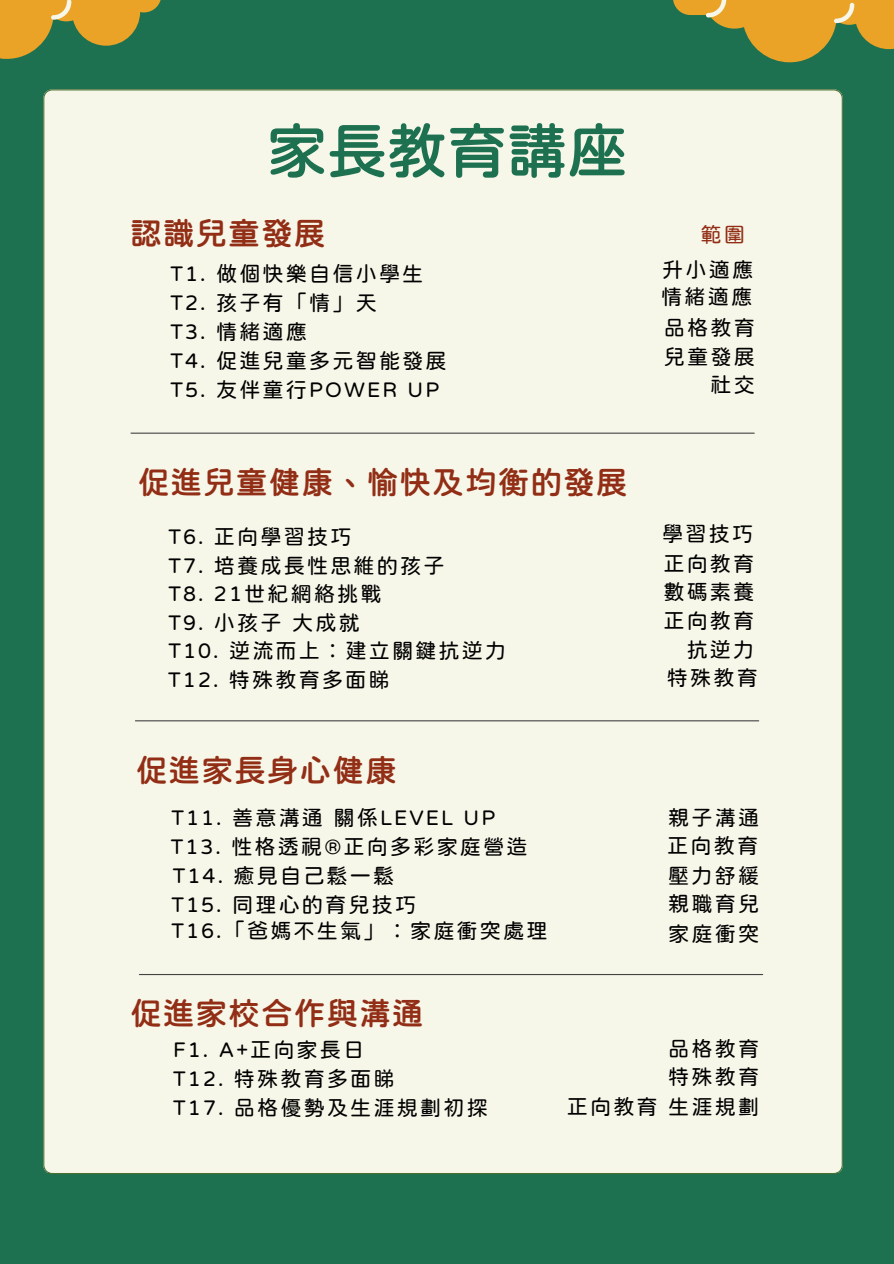
<style>
.page{position:relative;width:894px;height:1264px;background:#fff}
.page>*{position:absolute;margin:0;border:0;box-sizing:border-box;transform-origin:0 0}
.t1{font:500 60px "Fake Pearl";color:#1d7151}
.t2{font:500 31.2px "Fake Pearl";letter-spacing:.05em;color:#922e15}
.t3{font:21.15px "Fake Pearl";letter-spacing:.1em;color:#000}
.t4{font:21.15px "Fake Pearl";color:#922e15}
</style>
<div class="page">
<div style="left:0;top:0;width:893px;height:1263px;background:#1d7151"></div>
<div style="left:43px;top:89px;width:799px;height:1085px;background:#f6f6e9"></div>
<hr style="left:139px;top:973px;width:623px;height:2px;background:#444">
<hr style="left:135px;top:720px;width:623px;height:1px;background:#444">
<hr style="left:131px;top:432px;width:623px;height:2px;background:#444">
<svg style="left:673px;top:0;width:220px;height:62px"></svg>
<svg style="left:0;top:0;width:161px;height:59px"></svg>
<h2 class="t1" style="left:267px;top:120px;width:361px">家長教育講座</h2>
<p class="t2" style="left:130px;top:218px;width:196px">認識兒童發展</p>
<p class="t3" style="left:170px;top:263px;width:254px">T1. 做個快樂自信小學生</p>
<p class="t3" style="left:170px;top:292px;width:208px">T2. 孩子有「情」天</p>
<p class="t3" style="left:170px;top:321px;width:138px">T3. 情緒適應</p>
<p class="t4" style="left:700px;top:224px;width:46px">範圍</p>
<p class="t3" style="left:662px;top:259px;width:92px">升小適應</p>
<p class="t3" style="left:663px;top:317px;width:92px">品格教育</p>
<p class="t3" style="left:661px;top:286px;width:92px">情緒適應</p>
<p class="t3" style="left:170px;top:350px;width:278px">T4. 促進兒童多元智能發展</p>
<p class="t3" style="left:663px;top:346px;width:92px">兒童發展</p>
<p class="t3" style="left:710px;top:373px;width:46px">社交</p>
<p class="t3" style="left:170px;top:379px;width:270px">T5. 友伴童行POWER UP</p>
<h1 class="t2" style="left:138px;top:466px;width:491px">促進兒童健康、愉快及均衡的發展</h1>
<p class="t3" style="left:168px;top:525px;width:185px">T6. 正向學習技巧</p>
<p class="t3" style="left:168px;top:554px;width:278px">T7. 培養成長性思維的孩子</p>
<p class="t3" style="left:168px;top:583px;width:215px">T8. 21世紀網絡挑戰</p>
<p class="t3" style="left:168px;top:612px;width:193px">T9. 小孩子大成就</p>
<p class="t3" style="left:168px;top:640px;width:339px">T10. 逆流而上︰建立關鍵抗逆力</p>
<p class="t3" style="left:168px;top:669px;width:223px">T12. 特殊教育多面睇</p>
<h2 class="t2" style="left:136px;top:754px;width:262px">促進家長身心健康</h2>
<p class="t3" style="left:171px;top:807px;width:325px">T11. 善意溝通關係LEVEL UP</p>
<p class="t3" style="left:662px;top:523px;width:92px">學習技巧</p>
<p class="t3" style="left:663px;top:552px;width:92px">正向教育</p>
<h2 class="t3" style="left:663px;top:581px;width:92px">數碼素養</h2>
<p class="t3" style="left:663px;top:610px;width:92px">正向教育</p>
<p class="t3" style="left:686px;top:639px;width:69px">抗逆力</p>
<p class="t3" style="left:666px;top:667px;width:92px">特殊教育</p>
<p class="t3" style="left:668px;top:807px;width:92px">親子溝通</p>
<p class="t3" style="left:171px;top:836px;width:358px">T13. 性格透視®正向多彩家庭營造</p>
<p class="t3" style="left:667px;top:835px;width:92px">正向教育</p>
<p class="t3" style="left:173px;top:865px;width:223px">T14. 癒見自己鬆一鬆</p>
<p class="t3" style="left:171px;top:894px;width:246px">T15. 同理心的育兒技巧</p>
<p class="t3" style="left:171px;top:919px;width:377px">T16.「爸媽不生氣」︰家庭衝突處理</p>
<p class="t3" style="left:668px;top:864px;width:92px">壓力舒緩</p>
<p class="t3" style="left:668px;top:893px;width:92px">親職育兒</p>
<p class="t3" style="left:668px;top:922px;width:92px">家庭衝突</p>
<p class="t2" style="left:130px;top:997px;width:294px">促進家校合作與溝通</p>
<p class="t3" style="left:173px;top:1038px;width:193px">F1. A+正向家長日</p>
<h2 class="t3" style="left:173px;top:1067px;width:223px">T12. 特殊教育多面睇</h2>
<p class="t3" style="left:173px;top:1096px;width:316px">T17. 品格優勢及生涯規劃初探</p>
<p class="t3" style="left:668px;top:1037px;width:92px">品格教育</p>
<p class="t3" style="left:668px;top:1066px;width:92px">特殊教育</p>
<p class="t3" style="left:566px;top:1095px;width:194px">正向教育生涯規劃</p>
</div>
